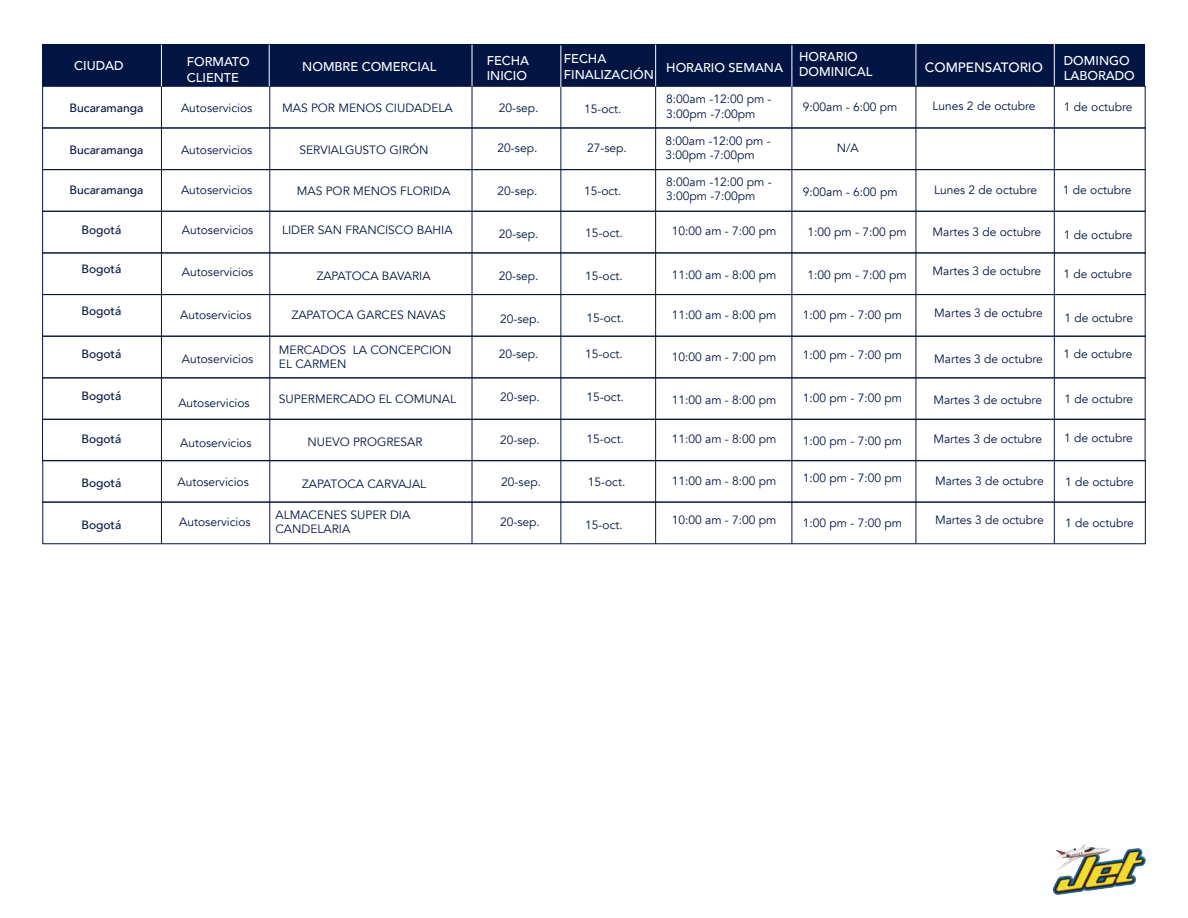
<style>
.page{position:relative;width:1188px;height:918px;background:#fff}
.page>*{position:absolute;margin:0;border:0;box-sizing:border-box;transform-origin:0 0}
.t1{font:500 13.5px "Avenir";color:#fff}
.t2{font:500 12.75px/15.3px "Avenir";color:#fff}
.t3{font:12px/14.4px "Avenir";color:#001544}
.t4{font:500 12px "Avenir";color:#001544}
</style>
<div class="page">
<img style="left:1052px;top:845px;width:93px;height:50px">
<div style="left:42px;top:86px;width:1104px;height:42px;border:1px solid #001544"></div>
<div style="left:42px;top:169px;width:1104px;height:43px;border:1px solid #001544"></div>
<div style="left:42px;top:211px;width:1104px;height:42px;border:1px solid #001544"></div>
<div style="left:42px;top:294px;width:1104px;height:43px;border:1px solid #001544"></div>
<div style="left:42px;top:336px;width:1104px;height:42px;border:1px solid #001544"></div>
<div style="left:42px;top:377px;width:1104px;height:43px;border:1px solid #001544"></div>
<div style="left:42px;top:419px;width:1103px;height:42px;border:1px solid #001544"></div>
<div style="left:42px;top:460px;width:1104px;height:42px;border:1px solid #001544"></div>
<div style="left:42px;top:502px;width:1104px;height:42px;border:1px solid #001544"></div>
<div style="left:43px;top:45px;width:1102px;height:41px;background:#001544"></div>
<hr style="left:161px;top:86px;width:1px;height:458px;background:#001544">
<hr style="left:269px;top:85px;width:1px;height:459px;background:#001544">
<hr style="left:916px;top:86px;width:1px;height:458px;background:#001544">
<hr style="left:1054px;top:85px;width:1px;height:459px;background:#001544">
<hr style="left:792px;top:85px;width:1px;height:459px;background:#001544">
<hr style="left:655px;top:85px;width:1px;height:459px;background:#001544">
<hr style="left:560px;top:85px;width:1px;height:459px;background:#001544">
<hr style="left:472px;top:85px;width:1px;height:459px;background:#001544">
<hr style="left:161px;top:45px;width:1px;height:41px;background:#fff">
<hr style="left:269px;top:45px;width:1px;height:41px;background:#fff">
<hr style="left:472px;top:45px;width:1px;height:41px;background:#fff">
<hr style="left:560px;top:45px;width:1px;height:42px;background:#fff">
<hr style="left:655px;top:45px;width:1px;height:41px;background:#fff">
<hr style="left:916px;top:44px;width:1px;height:41px;background:#fff">
<hr style="left:1054px;top:44px;width:1px;height:41px;background:#fff">
<hr style="left:792px;top:45px;width:1px;height:42px;background:#fff">
<p class="t2" style="left:487px;top:52px;width:44px">FECHA<br>INICIO</p>
<p class="t2" style="left:564px;top:51px;width:91px">FECHA<br>FINALIZACIÓN</p>
<p class="t2" style="left:799px;top:48px;width:75px">HORARIO<br>DOMINICAL</p>
<p class="t2" style="left:1064px;top:52px;width:73px">DOMINGO<br>LABORADO</p>
<p class="t2" style="left:74px;top:58px;width:51px">CIUDAD</p>
<p class="t2" style="left:187px;top:54px;width:64px">FORMATO<br>CLIENTE</p>
<p class="t2" style="left:302px;top:58px;width:136px">NOMBRE COMERCIAL</p>
<p class="t2" style="left:666px;top:59px;width:118px">HORARIO SEMANA</p>
<p class="t1" style="left:925px;top:55px;width:119px">COMPENSATORIO</p>
<p class="t4" style="left:70px;top:97px;width:75px">Bucaramanga</p>
<p class="t4" style="left:70px;top:139px;width:75px">Bucaramanga</p>
<p class="t4" style="left:70px;top:180px;width:75px">Bucaramanga</p>
<p class="t4" style="left:81px;top:219px;width:41px">Bogotá</p>
<p class="t4" style="left:81px;top:259px;width:41px">Bogotá</p>
<p class="t4" style="left:81px;top:300px;width:41px">Bogotá</p>
<p class="t4" style="left:81px;top:344px;width:41px">Bogotá</p>
<p class="t4" style="left:81px;top:386px;width:41px">Bogotá</p>
<p class="t4" style="left:81px;top:429px;width:41px">Bogotá</p>
<p class="t4" style="left:81px;top:472px;width:41px">Bogotá</p>
<p class="t4" style="left:81px;top:515px;width:41px">Bogotá</p>
<p class="t3" style="left:181px;top:101px;width:73px">Autoservicios</p>
<p class="t3" style="left:181px;top:143px;width:73px">Autoservicios</p>
<p class="t3" style="left:181px;top:183px;width:73px">Autoservicios</p>
<p class="t3" style="left:182px;top:223px;width:73px">Autoservicios</p>
<p class="t3" style="left:182px;top:264px;width:73px">Autoservicios</p>
<p class="t3" style="left:180px;top:308px;width:73px">Autoservicios</p>
<p class="t3" style="left:182px;top:352px;width:73px">Autoservicios</p>
<p class="t3" style="left:178px;top:396px;width:73px">Autoservicios</p>
<p class="t3" style="left:180px;top:436px;width:73px">Autoservicios</p>
<p class="t3" style="left:177px;top:475px;width:73px">Autoservicios</p>
<p class="t3" style="left:179px;top:515px;width:73px">Autoservicios</p>
<p class="t3" style="left:282px;top:101px;width:172px">MAS POR MENOS CIUDADELA</p>
<p class="t3" style="left:299px;top:143px;width:131px">SERVIALGUSTO GIRÓN</p>
<p class="t3" style="left:297px;top:184px;width:155px">MAS POR MENOS FLORIDA</p>
<p class="t3" style="left:282px;top:223px;width:172px">LIDER SAN FRANCISCO BAHIA</p>
<p class="t3" style="left:317px;top:269px;width:115px">ZAPATOCA BAVARIA</p>
<p class="t3" style="left:292px;top:308px;width:156px">ZAPATOCA GARCES NAVAS</p>
<p class="t3" style="left:279px;top:343px;width:174px">MERCADOS LA CONCEPCION<br>EL CARMEN</p>
<p class="t3" style="left:279px;top:392px;width:179px">SUPERMERCADO EL COMUNAL</p>
<p class="t3" style="left:308px;top:435px;width:116px">NUEVO PROGRESAR</p>
<p class="t3" style="left:302px;top:476px;width:126px">ZAPATOCA CARVAJAL</p>
<p class="t3" style="left:275px;top:508px;width:136px">ALMACENES SUPER DIA<br>CANDELARIA</p>
<p class="t3" style="left:499px;top:100px;width:41px">20-sep.</p>
<p class="t3" style="left:498px;top:140px;width:41px">20-sep.</p>
<p class="t3" style="left:498px;top:184px;width:41px">20-sep.</p>
<p class="t3" style="left:499px;top:226px;width:41px">20-sep.</p>
<p class="t3" style="left:585px;top:226px;width:39px">15-oct.</p>
<p class="t3" style="left:499px;top:269px;width:41px">20-sep.</p>
<p class="t3" style="left:585px;top:269px;width:39px">15-oct.</p>
<p class="t3" style="left:500px;top:312px;width:41px">20-sep.</p>
<p class="t3" style="left:587px;top:311px;width:39px">15-oct.</p>
<p class="t3" style="left:499px;top:347px;width:41px">20-sep.</p>
<p class="t3" style="left:585px;top:347px;width:39px">15-oct.</p>
<p class="t3" style="left:500px;top:390px;width:41px">20-sep.</p>
<p class="t3" style="left:587px;top:390px;width:39px">15-oct.</p>
<p class="t3" style="left:500px;top:432px;width:41px">20-sep.</p>
<p class="t3" style="left:587px;top:432px;width:39px">15-oct.</p>
<p class="t3" style="left:501px;top:475px;width:41px">20-sep.</p>
<p class="t3" style="left:588px;top:475px;width:39px">15-oct.</p>
<p class="t3" style="left:500px;top:515px;width:41px">20-sep.</p>
<p class="t3" style="left:585px;top:518px;width:39px">15-oct.</p>
<p class="t3" style="left:584px;top:101px;width:39px">15-oct.</p>
<p class="t3" style="left:587px;top:141px;width:41px">27-sep.</p>
<p class="t3" style="left:584px;top:184px;width:39px">15-oct.</p>
<p class="t3" style="left:666px;top:92px;width:107px">8:00am -12:00 pm -<br>3:00pm -7:00pm</p>
<p class="t3" style="left:803px;top:100px;width:96px">9:00am - 6:00 pm</p>
<p class="t3" style="left:933px;top:99px;width:105px">Lunes 2 de octubre</p>
<p class="t3" style="left:665px;top:133px;width:107px">8:00am -12:00 pm -<br>3:00pm -7:00pm</p>
<p class="t3" style="left:666px;top:175px;width:107px">8:00am -12:00 pm -<br>3:00pm -7:00pm</p>
<p class="t3" style="left:672px;top:224px;width:106px">10:00 am - 7:00 pm</p>
<p class="t3" style="left:672px;top:268px;width:106px">11:00 am - 8:00 pm</p>
<p class="t3" style="left:672px;top:308px;width:106px">11:00 am - 8:00 pm</p>
<p class="t3" style="left:672px;top:350px;width:106px">10:00 am - 7:00 pm</p>
<p class="t3" style="left:672px;top:392px;width:106px">11:00 am - 8:00 pm</p>
<p class="t3" style="left:672px;top:432px;width:106px">11:00 am - 8:00 pm</p>
<p class="t3" style="left:672px;top:474px;width:106px">11:00 am - 8:00 pm</p>
<p class="t3" style="left:672px;top:513px;width:106px">10:00 am - 7:00 pm</p>
<p class="t3" style="left:837px;top:141px;width:24px">N/A</p>
<p class="t3" style="left:803px;top:185px;width:96px">9:00am - 6:00 pm</p>
<p class="t3" style="left:808px;top:225px;width:101px">1:00 pm - 7:00 pm</p>
<p class="t3" style="left:808px;top:268px;width:101px">1:00 pm - 7:00 pm</p>
<p class="t3" style="left:803px;top:308px;width:101px">1:00 pm - 7:00 pm</p>
<p class="t3" style="left:803px;top:348px;width:101px">1:00 pm - 7:00 pm</p>
<p class="t3" style="left:803px;top:391px;width:101px">1:00 pm - 7:00 pm</p>
<p class="t3" style="left:803px;top:434px;width:101px">1:00 pm - 7:00 pm</p>
<p class="t3" style="left:803px;top:471px;width:101px">1:00 pm - 7:00 pm</p>
<p class="t3" style="left:803px;top:515px;width:101px">1:00 pm - 7:00 pm</p>
<p class="t3" style="left:934px;top:183px;width:105px">Lunes 2 de octubre</p>
<p class="t3" style="left:933px;top:225px;width:110px">Martes 3 de octubre</p>
<p class="t3" style="left:933px;top:264px;width:110px">Martes 3 de octubre</p>
<p class="t3" style="left:934px;top:306px;width:110px">Martes 3 de octubre</p>
<p class="t3" style="left:934px;top:352px;width:110px">Martes 3 de octubre</p>
<p class="t3" style="left:933px;top:393px;width:110px">Martes 3 de octubre</p>
<p class="t3" style="left:933px;top:432px;width:110px">Martes 3 de octubre</p>
<p class="t3" style="left:935px;top:474px;width:110px">Martes 3 de octubre</p>
<p class="t3" style="left:935px;top:513px;width:110px">Martes 3 de octubre</p>
<p class="t3" style="left:1064px;top:100px;width:70px">1 de octubre</p>
<p class="t3" style="left:1063px;top:183px;width:70px">1 de octubre</p>
<p class="t3" style="left:1064px;top:227px;width:70px">1 de octubre</p>
<p class="t3" style="left:1063px;top:267px;width:70px">1 de octubre</p>
<p class="t3" style="left:1064px;top:311px;width:70px">1 de octubre</p>
<p class="t3" style="left:1064px;top:347px;width:70px">1 de octubre</p>
<p class="t3" style="left:1065px;top:392px;width:70px">1 de octubre</p>
<p class="t3" style="left:1064px;top:431px;width:70px">1 de octubre</p>
<p class="t3" style="left:1065px;top:475px;width:70px">1 de octubre</p>
<p class="t3" style="left:1065px;top:516px;width:70px">1 de octubre</p>
</div>
